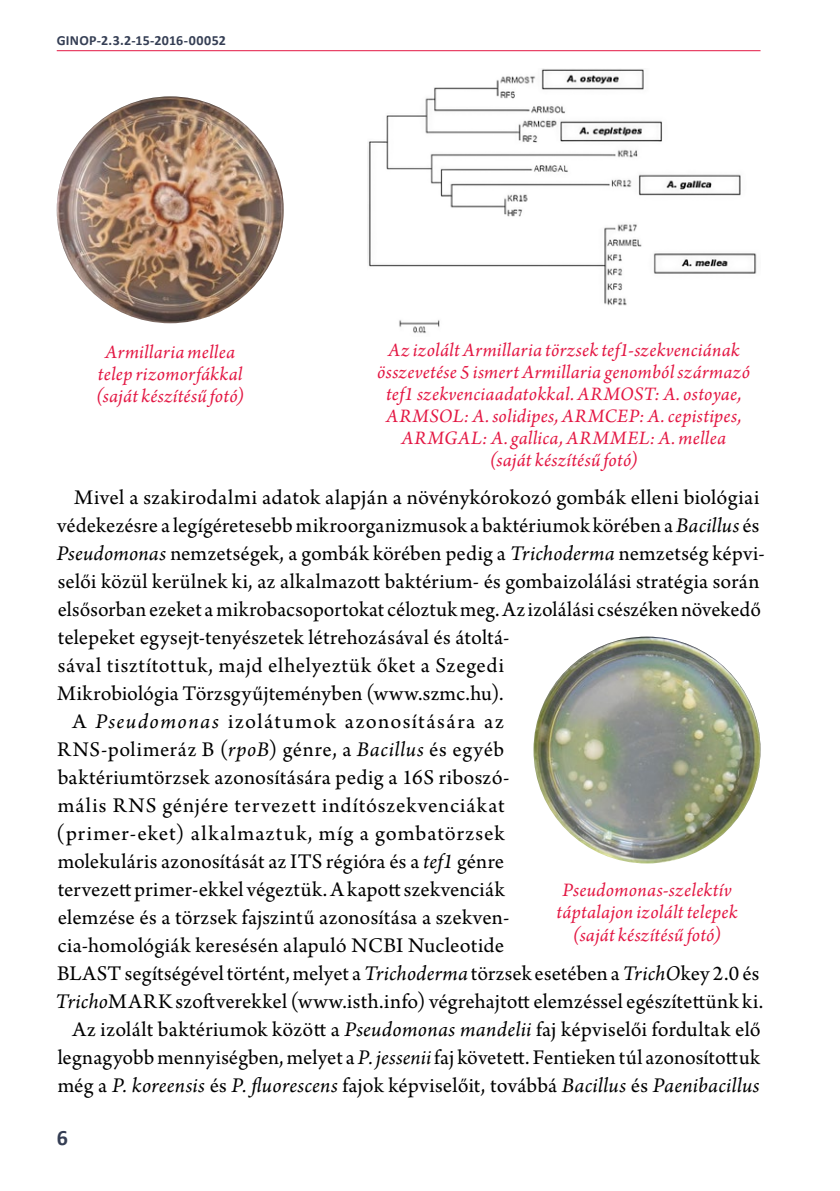
<style>
.page{position:relative;width:840px;height:1191px;background:#fff}
.page>*{position:absolute;margin:0;border:0;box-sizing:border-box;transform-origin:0 0}
.t1{font:22px "Arno Pro";letter-spacing:.01em;color:#000}
.t2{font:italic 22px "Arno Pro";letter-spacing:.015em;color:#000}
.t3{font:22px "Arno Pro";letter-spacing:.035em;color:#000}
.t4{font:22px "Arno Pro";letter-spacing:.04em;color:#000}
.t5{font:22px "Arno Pro";letter-spacing:.045em;color:#000}
.t6{font:22px "Arno Pro";letter-spacing:.065em;color:#000}
.t7{font:700 22px "Calibri";color:#353e54}
.t8{font:italic 20px/22px "Arno Pro";letter-spacing:.015em;color:#e31743;text-align:center}
.t9{font:700 14px "Calibri";letter-spacing:.02em;color:#353e54}
.s1{font-style:italic}
.s2{font-style:normal}
</style>
<div class="page">
<hr style="left:57px;top:50px;width:703px;height:1px;background:#e31743">
<img style="left:57px;top:96px;width:226px;height:227px;border-radius:113px">
<img style="left:367px;top:68px;width:390px;height:266px">
<img style="left:533px;top:636px;width:227px;height:227px;border-radius:113px">
<p class="t9" style="left:57px;top:30px;width:171px">GINOP-2.3.2-15-2016-00052</p>
<p class="t8" style="left:96px;top:342px;width:150px">Armillaria mellea telep rizomorfákkal (saját készítésű fotó)</p>
<p class="t8" style="left:377px;top:340px;width:374px">Az izolált Armillaria törzsek tef1-szekvenciának összevetése 5 ismert Armillaria genomból származó tef1 szekvenciaadatokkal. ARMOST: A. ostoyae, ARMSOL: A. solidipes, ARMCEP: A. cepistipes, ARMGAL: A. gallica, ARMMEL: A. mellea<br>(saját készítésű fotó)</p>
<p class="t1" style="left:74px;top:485px;width:686px">Mivel a szakirodalmi adatok alapján a növénykórokozó gombák elleni biológiai</p>
<p class="t1" style="left:57px;top:513px;width:703px">védekezésre a legígéretesebb mikroorganizmusok a baktériumok körében a <span class="s1">Bacillus</span> és</p>
<p class="t1" style="left:57px;top:541px;width:709px"><span class="s1">Pseudomonas</span> nemzetségek, a gombák körében pedig a <span class="s1">Trichoderma</span> nemzetség képvi-</p>
<p class="t1" style="left:58px;top:569px;width:702px">selői közül kerülnek ki, az alkalmazott baktérium- és gombaizolálási stratégia során</p>
<p class="t1" style="left:58px;top:597px;width:704px">elsősorban ezeket a mikrobacsoportokat céloztuk meg. Az izolálási csészéken növekedő</p>
<p class="t1" style="left:58px;top:625px;width:453px">telepeket egysejt-tenyészetek létrehozásával és átoltá-</p>
<p class="t3" style="left:58px;top:653px;width:447px">sával tisztítottuk, majd elhelyeztük őket a Szegedi</p>
<p class="t1" style="left:57px;top:681px;width:448px">Mikrobiológia Törzsgyűjteményben (www.szmc.hu).</p>
<p class="t6" style="left:73px;top:709px;width:432px">A <span class="s1">Pseudomonas</span> izolátumok azonosítására az</p>
<p class="t1" style="left:57px;top:737px;width:448px">RNS-polimeráz B (<span class="s1">rpoB</span>) génre, a <span class="s1">Bacillus</span> és egyéb</p>
<p class="t1" style="left:58px;top:765px;width:453px">baktériumtörzsek azonosítására pedig a 16S riboszó-</p>
<p class="t4" style="left:58px;top:793px;width:448px">mális RNS génjére tervezett indítószekvenciákat</p>
<p class="t5" style="left:56px;top:821px;width:450px">(primer-eket) alkalmaztuk, míg a gombatörzsek</p>
<p class="t1" style="left:58px;top:849px;width:447px">molekuláris azonosítását az ITS régióra és a <span class="s1">tef1</span> génre</p>
<p class="t1" style="left:58px;top:877px;width:448px">tervezett primer-ekkel végeztük. A kapott szekvenciák</p>
<p class="t1" style="left:58px;top:905px;width:453px">elemzése és a törzsek fajszintű azonosítása a szekven-</p>
<p class="t1" style="left:57px;top:933px;width:448px">cia-homológiák keresésén alapuló NCBI Nucleotide</p>
<p class="t1" style="left:57px;top:961px;width:703px">BLAST segítségével történt, melyet a <span class="s1">Trichoderma</span> törzsek esetében a <span class="s1">TrichO</span>key 2.0 és</p>
<p class="t1" style="left:56px;top:989px;width:708px"><span class="s1">Tricho</span>MARK szoftverekkel (www.isth.info) végrehajtott elemzéssel egészítettünk ki.</p>
<p class="t1" style="left:73px;top:1017px;width:689px">Az izolált baktériumok között a <span class="s1">Pseudomonas mandelii</span> faj képviselői fordultak elő</p>
<p class="t1" style="left:58px;top:1045px;width:703px">legnagyobb mennyiségben, melyet a <span class="s1">P. jessenii</span> faj követett. Fentieken túl azonosítottuk</p>
<p class="t2" style="left:58px;top:1073px;width:703px"><span class="s2">még a</span> P. koreensis <span class="s2">és</span> P. fluorescens <span class="s2">fajok képviselőit, továbbá</span> Bacillus <span class="s2">és</span> Paenibacillus</p>
<p class="t8" style="left:556px;top:880px;width:182px">Pseudomonas-szelektív táptalajon izolált telepek (saját készítésű fotó)</p>
<p class="t7" style="left:57px;top:1122px;width:13px">6</p>
</div>
